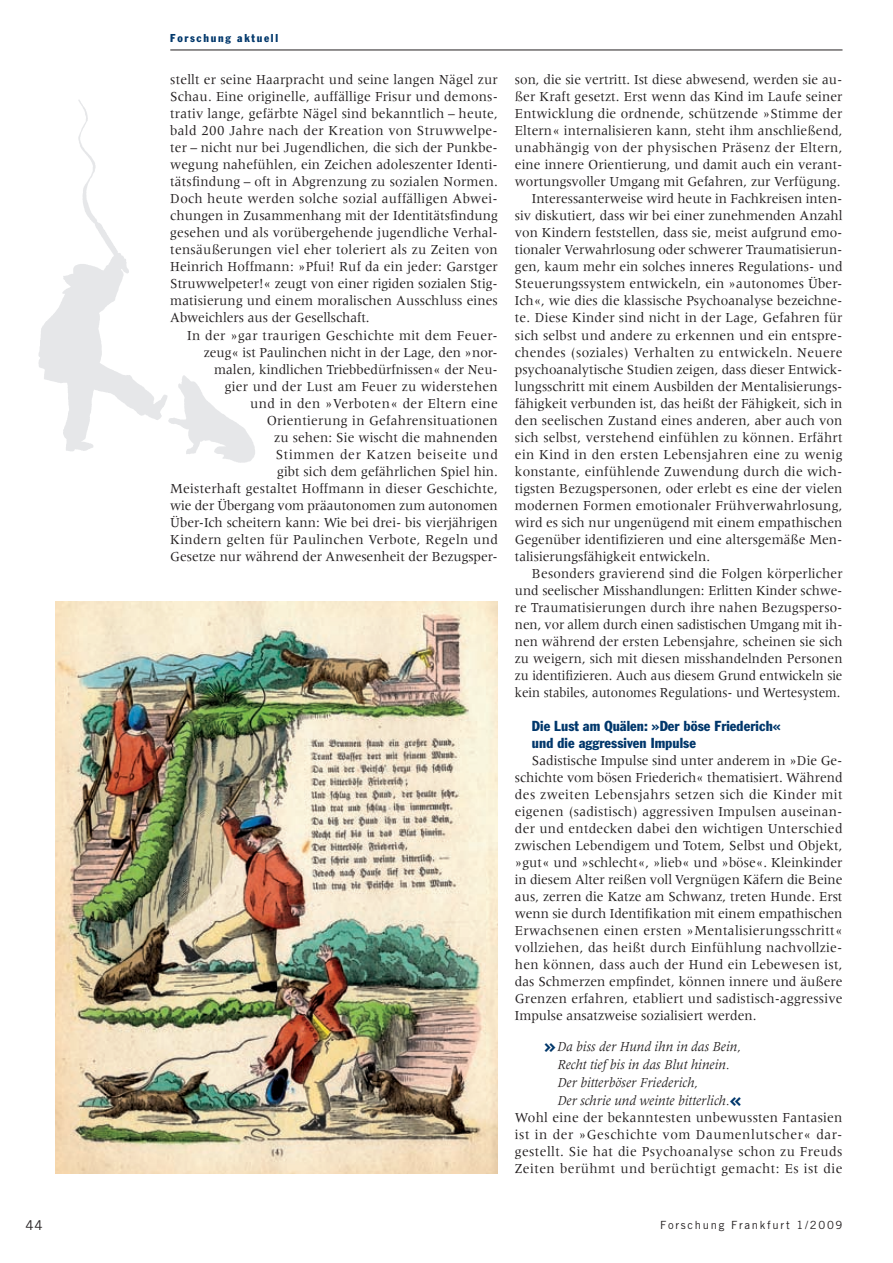
<style>
.page{position:relative;width:893px;height:1263px;background:#fff}
.page>*{position:absolute;margin:0;border:0;box-sizing:border-box;transform-origin:0 0}
.t1{font:14.25px/17px "Meridien";letter-spacing:.005em;color:#231f20;text-align:justify;scale:.95 1}
.t2{font:14.25px "Meridien";letter-spacing:.005em;color:#231f20;scale:.94 1}
.t3{font:14.25px "Meridien";letter-spacing:.025em;color:#231f20;scale:.95 1}
.t4{font:italic 14.25px "Meridien";color:#231f20;scale:.95 1}
.t5{font:14.25px "Meridien";letter-spacing:.005em;color:#231f20;scale:.92 1}
.t6{font:condensed 14.25px/17px "Franklin Gothic";letter-spacing:.005em;color:#00376b}
.t7{font:14.25px "Meridien";letter-spacing:.03em;color:#231f20;scale:.95 1}
.t8{font:14.25px "Meridien";letter-spacing:.035em;color:#231f20;scale:.95 1}
.t9{font:14.25px "Meridien";letter-spacing:.04em;color:#231f20;scale:.95 1}
.t10{font:13.5px "Trade Gothic";color:#231f20}
.t11{font:11.25px "Trade Gothic";letter-spacing:.15em;color:#231f20}
.t12{font:condensed 11.25px "Franklin Gothic";letter-spacing:.15em;color:#00376b}
.s1{font-family:"Franklin Gothic";font-style:normal;font-stretch:condensed;font-size:21px;color:#00376b}
</style>
<div class="page">
<hr style="left:170px;top:50px;width:672px;height:1px;background:#231f20">
<img style="left:38px;top:100px;width:217px;height:363px">
<img style="left:55px;top:602px;width:443px;height:571px">
<p class="t12" style="left:170px;top:34px;width:109px">Forschung aktuell</p>
<p class="t1" style="left:170px;top:72px;width:346px">stellt er seine Haarpracht und seine langen Nägel zur Schau. Eine originelle, auffällige Frisur und demons&shy;trativ lange, gefärbte Nägel sind bekanntlich – heute, bald 200 Jahre nach der Kreation von Struwwelpe&shy;ter – nicht nur bei Jugendlichen, die sich der Punkbe&shy;wegung nahefühlen, ein Zeichen adoleszenter Identi&shy;tätsfindung – oft in Abgrenzung zu sozialen Normen.<br>Doch heute werden solche sozial auffälligen Abwei&shy;chungen in Zusammenhang mit der Identitätsfindung gesehen und als vorübergehende jugendliche Verhal&shy;tensäußerungen viel eher toleriert als zu Zeiten von Heinrich Hoffmann: »Pfui! Ruf da ein jeder: Garstger Struwwelpeter!« zeugt von einer rigiden sozialen Stig&shy;matisierung und einem moralischen Ausschluss eines Abweichlers aus der Gesellschaft.</p>
<p class="t1" style="left:170px;top:327px;width:346px;text-align:right">In der »gar traurigen Geschichte mit dem Feuer&shy;zeug« ist Paulinchen nicht in der Lage, den »nor&shy;malen, kindlichen Triebbedürfnissen« der Neu-<br>gier und der Lust am Feuer zu widerstehen<br>und in den »Verboten« der Eltern eine Orientierung in Gefahrensituationen<br>zu sehen: Sie wischt die mahnenden<br>Stimmen der Katzen beiseite und<br>gibt sich dem gefährlichen Spiel hin.<br>Meisterhaft gestaltet Hoffmann in dieser Geschichte, wie der Übergang vom präautonomen zum autonomen Über-Ich scheitern kann: Wie bei drei- bis vierjährigen Kindern gelten für Paulinchen Verbote, Regeln und Gesetze nur während der Anwesenheit der Bezugsper-</p>
<p class="t1" style="left:515px;top:72px;width:346px">son, die sie vertritt. Ist diese abwesend, werden sie au-</p>
<p class="t1" style="left:515px;top:89px;width:346px">ßer Kraft gesetzt. Erst wenn das Kind im Laufe seiner</p>
<p class="t1" style="left:515px;top:106px;width:346px">Entwicklung die ordnende, schützende »Stimme der</p>
<p class="t1" style="left:515px;top:123px;width:346px">Eltern« internalisieren kann, steht ihm anschließend,</p>
<p class="t3" style="left:515px;top:142px;width:346px">unabhängig von der physischen Präsenz der Eltern,</p>
<p class="t1" style="left:515px;top:157px;width:346px">eine innere Orientierung, und damit auch ein verant-</p>
<p class="t1" style="left:515px;top:174px;width:344px">wortungsvoller Umgang mit Gefahren, zur Verfügung.</p>
<p class="t1" style="left:532px;top:191px;width:328px">Interessanterweise wird heute in Fachkreisen inten-</p>
<p class="t1" style="left:515px;top:208px;width:346px">siv diskutiert, dass wir bei einer zunehmenden Anzahl</p>
<p class="t1" style="left:515px;top:225px;width:346px">von Kindern feststellen, dass sie, meist aufgrund emo-</p>
<p class="t1" style="left:515px;top:242px;width:346px">tionaler Verwahrlosung oder schwerer Traumatisierun-</p>
<p class="t1" style="left:515px;top:259px;width:346px">gen, kaum mehr ein solches inneres Regulations- und</p>
<p class="t1" style="left:515px;top:276px;width:346px">Steuerungssystem entwickeln, ein »autonomes Über-</p>
<p class="t1" style="left:515px;top:293px;width:346px">Ich«, wie dies die klassische Psychoanalyse bezeichne-</p>
<p class="t1" style="left:515px;top:310px;width:346px">te. Diese Kinder sind nicht in der Lage, Gefahren für</p>
<p class="t1" style="left:515px;top:327px;width:346px">sich selbst und andere zu erkennen und ein entspre-</p>
<p class="t3" style="left:515px;top:346px;width:346px">chendes (soziales) Verhalten zu entwickeln. Neuere</p>
<p class="t1" style="left:515px;top:361px;width:346px">psychoanalytische Studien zeigen, dass dieser Entwick-</p>
<p class="t1" style="left:515px;top:378px;width:346px">lungsschritt mit einem Ausbilden der Mentalisierungs-</p>
<p class="t1" style="left:515px;top:395px;width:346px">fähigkeit verbunden ist, das heißt der Fähigkeit, sich in</p>
<p class="t1" style="left:515px;top:412px;width:346px">den seelischen Zustand eines anderen, aber auch von</p>
<p class="t1" style="left:515px;top:429px;width:346px">sich selbst, verstehend einfühlen zu können. Erfährt</p>
<p class="t3" style="left:515px;top:448px;width:346px">ein Kind in den ersten Lebensjahren eine zu wenig</p>
<p class="t1" style="left:515px;top:463px;width:346px">konstante, einfühlende Zuwendung durch die wich-</p>
<p class="t1" style="left:515px;top:480px;width:346px">tigsten Bezugspersonen, oder erlebt es eine der vielen</p>
<p class="t1" style="left:515px;top:497px;width:346px">modernen Formen emotionaler Frühverwahrlosung,</p>
<p class="t1" style="left:515px;top:514px;width:346px">wird es sich nur ungenügend mit einem empathischen</p>
<p class="t1" style="left:515px;top:531px;width:346px">Gegenüber identifizieren und eine altersgemäße Men-</p>
<p class="t1" style="left:515px;top:548px;width:207px">talisierungsfähigkeit entwickeln.</p>
<p class="t2" style="left:532px;top:567px;width:332px">Besonders gravierend sind die Folgen körperlicher</p>
<p class="t2" style="left:515px;top:584px;width:350px">und seelischer Misshandlungen: Erlitten Kinder schwe-</p>
<p class="t2" style="left:515px;top:601px;width:350px">re Traumatisierungen durch ihre nahen Bezugsperso-</p>
<p class="t2" style="left:515px;top:618px;width:350px">nen, vor allem durch einen sadistischen Umgang mit ih-</p>
<p class="t2" style="left:515px;top:635px;width:350px">nen während der ersten Lebensjahre, scheinen sie sich</p>
<p class="t2" style="left:515px;top:652px;width:350px">zu weigern, sich mit diesen misshandelnden Personen</p>
<p class="t5" style="left:515px;top:669px;width:357px">zu identifizieren. Auch aus diesem Grund entwickeln sie</p>
<p class="t5" style="left:515px;top:686px;width:355px">kein stabiles, autonomes Regulations- und Wertesystem.</p>
<p class="t6" style="left:532px;top:718px;width:250px">Die Lust am Quälen: »Der böse Friederich« und die aggressiven Impulse</p>
<p class="t1" style="left:515px;top:753px;width:346px;text-indent:17px">Sadistische Impulse sind unter anderem in »Die Ge&shy;schichte vom bösen Friederich« thematisiert. Während des zweiten Lebensjahrs setzen sich die Kinder mit eigenen (sadistisch) aggressiven Impulsen auseinan&shy;der und entdecken dabei den wichtigen Unterschied zwischen Lebendigem und Totem, Selbst und Objekt, »gut« und »schlecht«, »lieb« und »böse«. Kleinkinder in diesem Alter reißen voll Vergnügen Käfern die Beine aus, zerren die Katze am Schwanz, treten Hunde. Erst wenn sie durch Identifikation mit einem empathischen Erwachsenen einen ersten »Mentalisierungsschritt« vollziehen, das heißt durch Einfühlung nachvollzie&shy;hen können, dass auch der Hund ein Lebewesen ist, das Schmerzen empfindet, können innere und äußere Grenzen erfahren, etabliert und sadistisch-aggressive Impulse ansatzweise sozialisiert werden.</p>
<p class="t4" style="left:544px;top:1040px;width:208px"><span class="s1">»</span>Da biss der Hund ihn in das Bein,</p>
<p class="t4" style="left:557px;top:1058px;width:182px">Recht tief bis in das Blut hinein.</p>
<p class="t4" style="left:557px;top:1076px;width:149px">Der bitterböser Friederich,</p>
<p class="t4" style="left:557px;top:1094px;width:194px">Der schrie und weinte bitterlich.<span class="s1">«</span></p>
<p class="t1" style="left:515px;top:1110px;width:346px">Wohl eine der bekanntesten unbewussten Fantasien</p>
<p class="t9" style="left:515px;top:1129px;width:346px">ist in der »Geschichte vom Daumenlutscher« dar-</p>
<p class="t7" style="left:515px;top:1146px;width:346px">gestellt. Sie hat die Psychoanalyse schon zu Freuds</p>
<p class="t8" style="left:515px;top:1163px;width:346px">Zeiten berühmt und berüchtigt gemacht: Es ist die</p>
<p class="t10" style="left:25px;top:1220px;width:19px">44</p>
<p class="t11" style="left:660px;top:1220px;width:184px">Forschung Frankfurt 1/2009</p>
</div>
